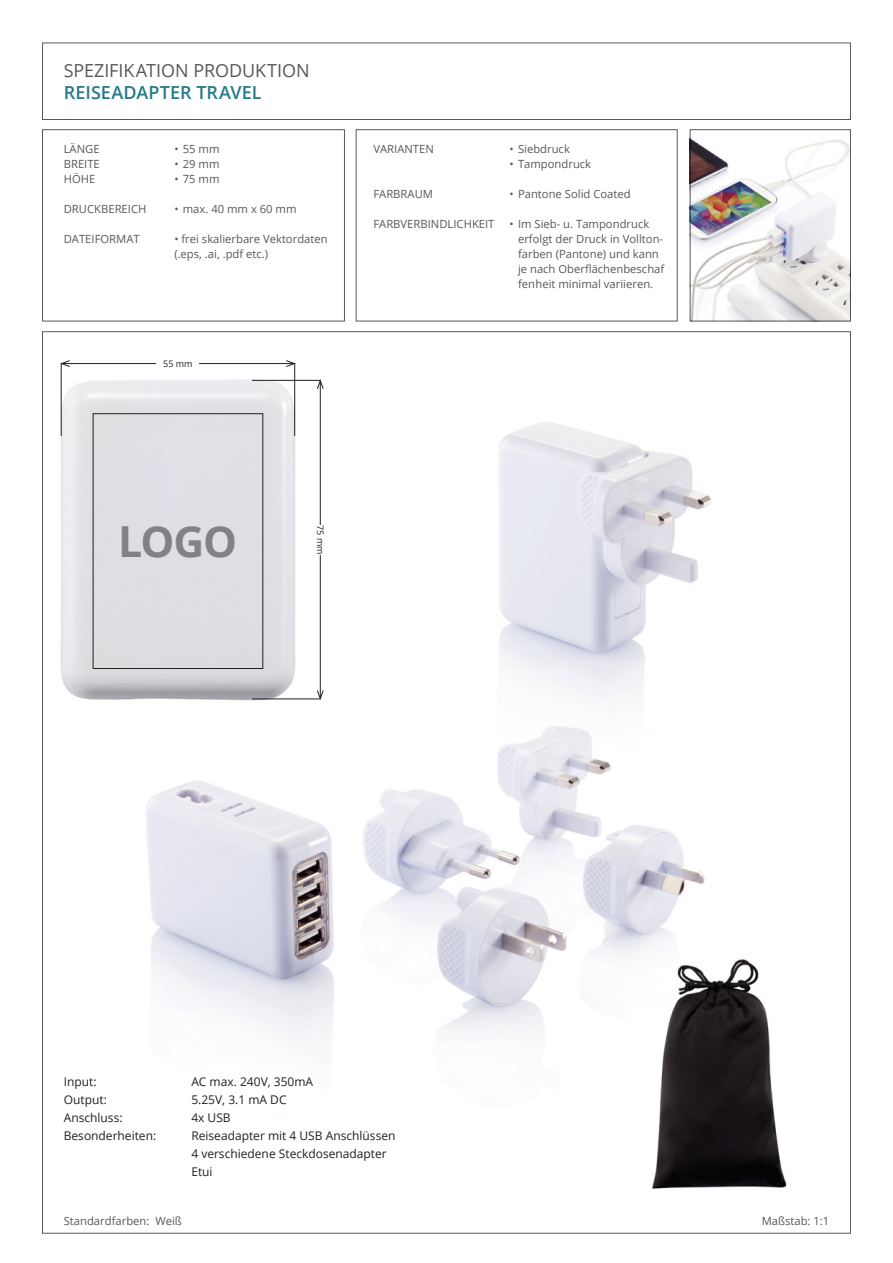
<style>
.page{position:relative;width:893px;height:1263px;background:#fff}
.page>*{position:absolute;margin:0;border:0;box-sizing:border-box;transform-origin:0 0}
.t1{font:700 42.75px "Open Sans";color:#808285}
.t2{font:18px "Open Sans";color:#57585a}
.t3{font:600 18px "Open Sans";letter-spacing:.005em;color:#277989}
.t4{font:12px/18px "Open Sans";color:#231f20}
.t5{font:11.25px/15px "Open Sans";color:#57585a}
.t6{font:9px "Open Sans";color:#231f20}
</style>
<div class="page">
<div style="left:42px;top:43px;width:809px;height:77px;border:1px solid #57585a"></div>
<div style="left:42px;top:129px;width:303px;height:192px;border:1px solid #57585a"></div>
<div style="left:356px;top:129px;width:321px;height:192px;border:1px solid #57585a"></div>
<img style="left:498px;top:422px;width:213px;height:277px">
<img style="left:740px;top:959px;width:47px;height:229px">
<img style="left:60px;top:372px;width:247px;height:329px">
<img style="left:146px;top:726px;width:594px;height:463px">
<hr style="left:62px;top:363px;width:232px;height:1px;background:#231f20">
<svg style="left:60px;top:360px;width:10px;height:7px"></svg>
<svg style="left:286px;top:360px;width:9px;height:7px"></svg>
<div style="left:157px;top:360px;width:42px;height:7px;background:#fff"></div>
<hr style="left:61px;top:364px;width:1px;height:72px;background:#231f20">
<hr style="left:294px;top:364px;width:1px;height:72px;background:#231f20">
<hr style="left:320px;top:381px;width:1px;height:317px;background:#231f20">
<svg style="left:317px;top:380px;width:7px;height:9px"></svg>
<svg style="left:317px;top:690px;width:7px;height:10px"></svg>
<div style="left:317px;top:525px;width:7px;height:29px;background:#fff"></div>
<hr style="left:252px;top:380px;width:68px;height:1px;background:#231f20">
<hr style="left:252px;top:699px;width:68px;height:1px;background:#231f20">
<div style="left:93px;top:413px;width:170px;height:256px;border:1px solid #231f20"></div>
<img style="left:690px;top:129px;width:161px;height:192px">
<h2 class="t2" style="left:64px;top:58px;width:247px">SPEZIFIKATION PRODUKTION</h2>
<h2 class="t3" style="left:64px;top:80px;width:199px">REISEADAPTER TRAVEL</h2>
<p class="t5" style="left:64px;top:141px;width:37px">LÄNGE</p>
<p class="t5" style="left:174px;top:141px;width:47px">• 55 mm</p>
<p class="t5" style="left:64px;top:156px;width:38px">BREITE</p>
<p class="t5" style="left:174px;top:156px;width:47px">• 29 mm</p>
<p class="t5" style="left:64px;top:171px;width:33px">HÖHE</p>
<p class="t5" style="left:174px;top:171px;width:47px">• 75 mm</p>
<p class="t5" style="left:64px;top:201px;width:84px">DRUCKBEREICH</p>
<p class="t5" style="left:174px;top:201px;width:124px">• max. 40 mm x 60 mm</p>
<p class="t5" style="left:64px;top:231px;width:77px">DATEIFORMAT</p>
<p class="t5" style="left:174px;top:231px;width:155px">• frei skalierbare Vektordaten (.eps, .ai, .pdf etc.)</p>
<p class="t6" style="left:163px;top:358px;width:31px">55 mm</p>
<p class="t5" style="left:373px;top:141px;width:62px">VARIANTEN</p>
<p class="t5" style="left:509px;top:141px;width:62px">• Siebdruck</p>
<p class="t5" style="left:509px;top:156px;width:83px">• Tampondruck</p>
<p class="t5" style="left:373px;top:186px;width:61px">FARBRAUM</p>
<p class="t5" style="left:509px;top:186px;width:123px">• Pantone Solid Coated</p>
<p class="t5" style="left:373px;top:216px;width:123px">FARBVERBINDLICHKEIT</p>
<p class="t5" style="left:518px;top:216px;width:148px;text-indent:-9px">• Im Sieb- u. Tampondruck erfolgt der Druck in Vollton&shy;farben (Pantone) und kann je nach Oberflächenbeschaf fen heit minimal variieren.</p>
<h1 class="t1" style="left:118px;top:512px;width:121px">LOGO</h1>
<p class="t6" style="left:327px;top:525px;width:31px;rotate:90deg">75 mm</p>
<p class="t4" style="left:64px;top:1072px;width:34px">Input:</p>
<p class="t4" style="left:191px;top:1072px;width:123px">AC max. 240V, 350mA</p>
<p class="t4" style="left:64px;top:1090px;width:45px">Output:</p>
<p class="t4" style="left:191px;top:1090px;width:97px">5.25V, 3.1 mA DC</p>
<p class="t4" style="left:64px;top:1108px;width:60px">Anschluss:</p>
<p class="t4" style="left:191px;top:1108px;width:41px">4x USB</p>
<p class="t4" style="left:64px;top:1126px;width:94px">Besonderheiten:</p>
<p class="t4" style="left:191px;top:1126px;width:206px">Reiseadapter mit 4 USB Anschlüssen<br>4 verschiedene Steckdosenadapter<br>Etui</p>
<p class="t5" style="left:64px;top:1213px;width:120px">Standardfarben: Weiß</p>
<p class="t5" style="left:762px;top:1213px;width:69px">Maßstab: 1:1</p>
</div>
